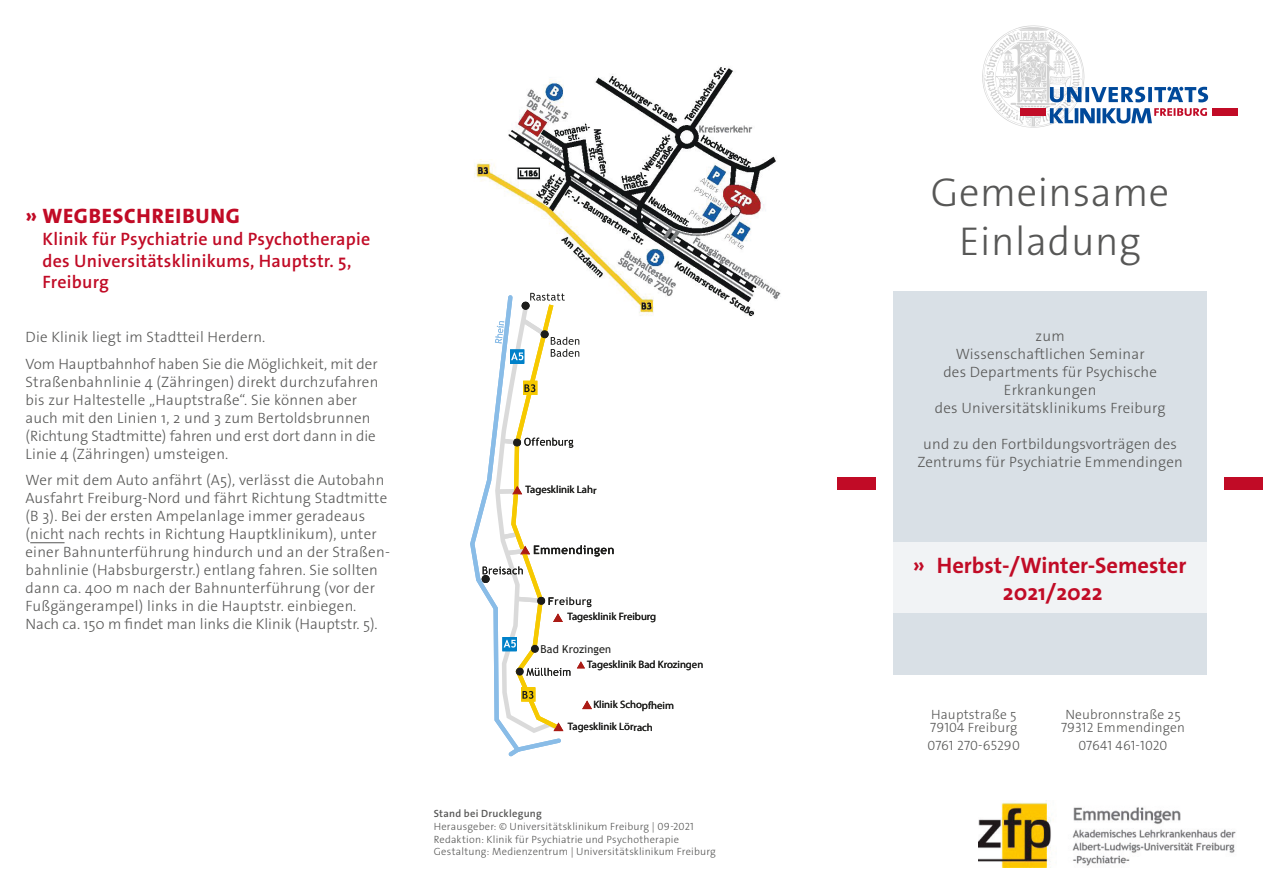
<style>
.page{position:relative;width:1263px;height:893px;background:#fff}
.page>*{position:absolute;margin:0;border:0;box-sizing:border-box;transform-origin:0 0}
.t1{font:300 40.5px/48.6px "The Sans Os F";letter-spacing:.015em;color:#575756;text-align:center}
.t2{font:700 22.5px/27px "The Sans Os F";color:#c10b26;text-align:center}
.t3{font:800 21px "The Sans Os F";letter-spacing:.035em;color:#c10b26}
.t4{font:600 18px/21.6px "The Sans Os F";letter-spacing:.015em;color:#c10b26}
.t5{font:300 15px/18px "The Sans Os F";letter-spacing:.015em;color:#575756}
.t6{font:300 13.5px/13.2px "The Sans Os F";letter-spacing:.015em;color:#575756}
.t7{font:10.95px "Trebuchet MS";letter-spacing:.01em;color:#1d1d1b}
.t8{font:10.65px/21.9px "Myriad Pro";letter-spacing:-.005em;color:#1d1d1b}
.t9{font:300 10.5px/12.6px "The Sans Os F";letter-spacing:.02em;color:#575756}
.t10{font:600 10.5px "The Sans Os F";letter-spacing:.025em;color:#575756}
</style>
<div class="page">
<div style="left:893px;top:291px;width:314px;height:384px;background:#d9e0e6"></div>
<div style="left:884px;top:542px;width:332px;height:71px;background:#f1f3f5"></div>
<div style="left:1212px;top:108px;width:25px;height:8px;background:#c10b26"></div>
<svg style="left:982px;top:26px;width:226px;height:102px"></svg>
<hr style="left:30px;top:542px;width:35px;height:1px;background:#575756">
<div style="left:838px;top:477px;width:38px;height:13px;background:#c10b26"></div>
<div style="left:1225px;top:477px;width:38px;height:13px;background:#c10b26"></div>
<img style="left:978px;top:800px;width:258px;height:67px">
<img style="left:474px;top:67px;width:307px;height:250px">
<svg style="left:470px;top:293px;width:144px;height:464px"></svg>
<h3 class="t3" style="left:26px;top:203px;width:216px">» WEGBESCHREIBUNG</h3>
<p class="t4" style="left:42px;top:228px;width:329px">Klinik für Psychiatrie und Psychotherapie des Universitätsklinikums, Hauptstr. 5,<br>Freiburg</p>
<p class="t5" style="left:26px;top:324px;width:354px;line-height:26.5px">Die Klinik liegt im Stadtteil Herdern.<br>Vom Hauptbahnhof haben Sie die Möglichkeit, mit der</p>
<p class="t5" style="left:26px;top:373px;width:354px">Straßenbahnlinie 4 (Zähringen) direkt durchzufahren bis zur Haltestelle „Hauptstraße“. Sie können aber auch mit den Linien 1, 2 und 3 zum Bertoldsbrunnen (Richtung Stadtmitte) fahren und erst dort dann in die Linie 4 (Zähringen) umsteigen.</p>
<p class="t5" style="left:26px;top:471px;width:366px">Wer mit dem Auto anfährt (A5), verlässt die Autobahn Ausfahrt Freiburg-Nord und fährt Richtung Stadtmitte (B 3). Bei der ersten Ampelanlage immer geradeaus (nicht nach rechts in Richtung Hauptklinikum), unter einer Bahnunterführung hindurch und an der Straßen&shy;bahnlinie (Habsburgerstr.) entlang fahren. Sie sollten dann ca. 400 m nach der Bahnunterführung (vor der Fußgängerampel) links in die Hauptstr. einbiegen.<br>Nach ca. 150 m findet man links die Klinik (Hauptstr. 5).</p>
<p class="t8" style="left:526px;top:479px;width:73px">Tagesklinik Lahr</p>
<p class="t8" style="left:567px;top:606px;width:90px">Tagesklinik Freiburg</p>
<p class="t8" style="left:587px;top:653px;width:118px">Tagesklinik Bad Krozingen</p>
<p class="t8" style="left:568px;top:694px;width:108px;text-indent:25px">Klinik Schopfheim<br>Tagesklinik Lörrach</p>
<p class="t7" style="left:540px;top:642px;width:72px">Bad Krozingen</p>
<p class="t10" style="left:434px;top:807px;width:110px">Stand bei Drucklegung</p>
<p class="t9" style="left:434px;top:820px;width:284px">Herausgeber: © Universitätsklinikum Freiburg | 09-2021<br>Redaktion: Klinik für Psychiatrie und Psychotherapie<br>Gestaltung: Medienzentrum | Universitätsklinikum Freiburg</p>
<h1 class="t1" style="left:931px;top:169px;width:240px">Gemeinsame<br>Einladung</h1>
<p class="t5" style="left:935px;top:327px;width:232px;text-align:center">zum<br>Wissenschaftlichen Seminar<br>des Departments für Psychische<br>Erkrankungen<br>des Universitätsklinikums Freiburg</p>
<p class="t5" style="left:917px;top:435px;width:267px;text-align:center">und zu den Fortbildungsvorträgen des<br>Zentrums für Psychiatrie Emmendingen</p>
<h2 class="t2" style="left:913px;top:552px;width:275px">» Herbst-/Winter-Semester<br>2021/2022</h2>
<p class="t6" style="left:930px;top:708px;width:89px">Hauptstraße 5<br>79104 Freiburg</p>
<p class="t6" style="left:927px;top:739px;width:94px">0761 270-65290</p>
<p class="t6" style="left:1061px;top:708px;width:125px;text-align:center">Neubronnstraße 25<br>79312 Emmendingen</p>
<p class="t6" style="left:1078px;top:739px;width:91px">07641 461-1020</p>
</div>
